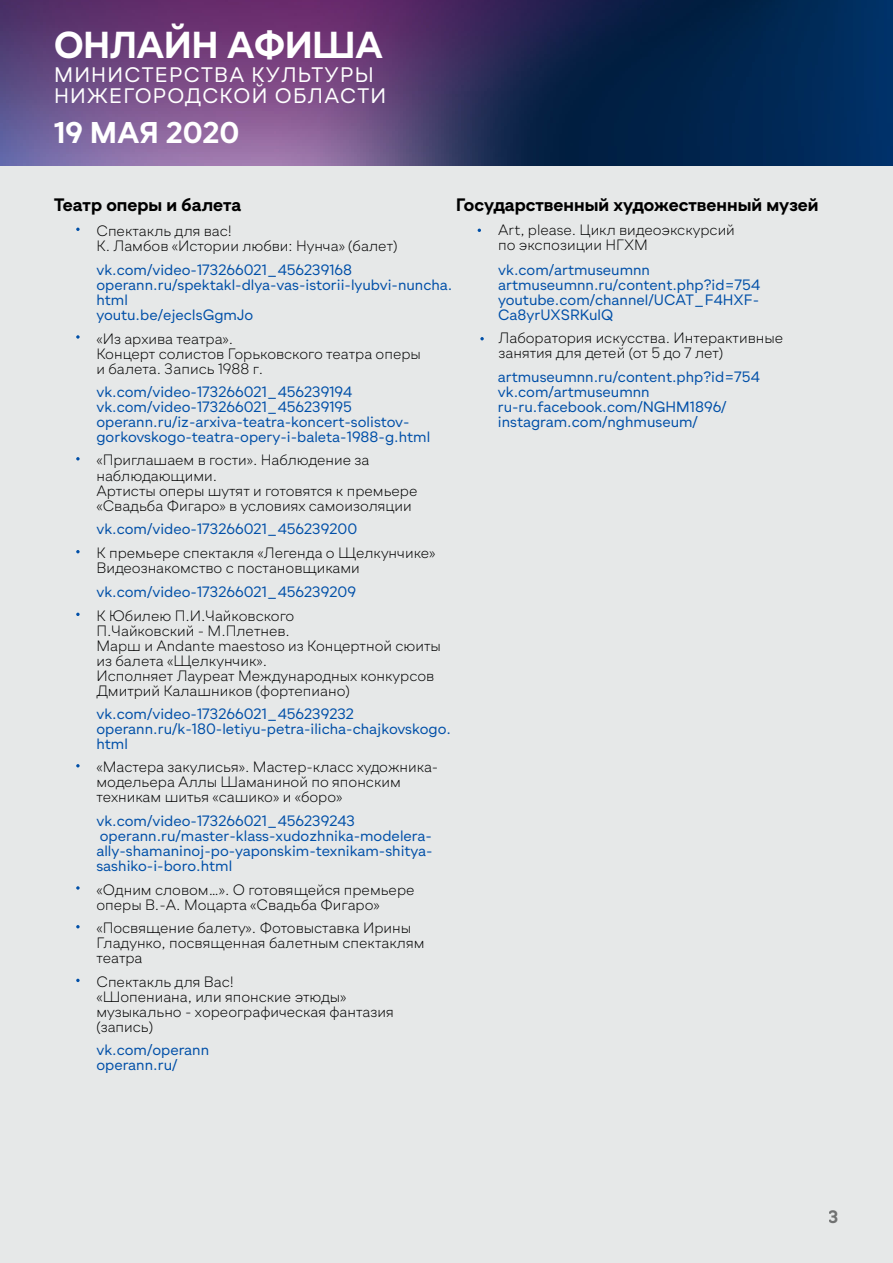
<style>
.page{position:relative;width:893px;height:1263px;background:#e6e8e8}
.page>*{position:absolute;margin:0;border:0;box-sizing:border-box;transform-origin:0 0}
.t1{font:700 37.5px "Gramatika";color:#fff}
.t2{font:700 30px "Gramatika";color:#fff}
.t3{font:21px/21px "Gramatika";letter-spacing:.06em;color:#fff}
.t4{font:700 18px "Gramatika";color:#000}
.t5{font:300 15px/15px "Gramatika";color:#000}
.t6{font:15px/15px "Gramatika";color:#004fa8}
</style>
<div class="page">
<img style="left:0;top:0;width:893px;height:166px">
<svg style="left:480px;top:337px;width:4px;height:3px"></svg>
<svg style="left:76px;top:228px;width:4px;height:3px"></svg>
<svg style="left:76px;top:335px;width:4px;height:4px"></svg>
<svg style="left:76px;top:457px;width:4px;height:3px"></svg>
<svg style="left:76px;top:550px;width:4px;height:3px"></svg>
<svg style="left:76px;top:613px;width:4px;height:3px"></svg>
<svg style="left:76px;top:764px;width:4px;height:3px"></svg>
<svg style="left:76px;top:886px;width:4px;height:4px"></svg>
<svg style="left:76px;top:925px;width:4px;height:3px"></svg>
<svg style="left:76px;top:979px;width:4px;height:3px"></svg>
<h1 class="t1" style="left:54px;top:18px;width:330px">ОНЛАЙН АФИША</h1>
<h3 class="t3" style="left:54px;top:65px;width:334px">МИНИСТЕРСТВА КУЛЬТУРЫ<br>НИЖЕГОРОДСКОЙ ОБЛАСТИ</h3>
<h2 class="t2" style="left:54px;top:110px;width:187px">19 МАЯ 2020</h2>
<p class="t4" style="left:54px;top:191px;width:189px">Театр оперы и балета</p>
<p class="t4" style="left:456px;top:191px;width:364px">Государственный художественный музей</p>
<p class="t5" style="left:498px;top:222px;width:238px">Art, please. Цикл видеоэкскурсий по экспозиции НГХМ</p>
<p class="t6" style="left:498px;top:262px;width:263px">vk.com/artmuseumnn artmuseumnn.ru/content.php?id=754 youtube.com/channel/UCAT_F4HXF-<br>Ca8yrUXSRKulQ</p>
<p class="t5" style="left:96px;top:223px;width:302px">Спектакль для вас!<br>К. Ламбов «Истории любви: Нунча» (балет)</p>
<p class="t6" style="left:96px;top:262px;width:358px">vk.com/video-173266021_456239168 operann.ru/spektakl-dlya-vas-istorii-lyubvi-nuncha. html<br>youtu.be/ejecIsGgmJo</p>
<p class="t5" style="left:96px;top:331px;width:326px">«Из архива театра».<br>Концерт солистов Горьковского театра оперы и балета. Запись 1988 г.</p>
<p class="t6" style="left:96px;top:384px;width:335px">vk.com/video-173266021_456239194 vk.com/video-173266021_456239195 operann.ru/iz-arxiva-teatra-koncert-solistov&shy;gorkovskogo-teatra-opery-i-baleta-1988-g.html</p>
<p class="t5" style="left:96px;top:453px;width:322px">«Приглашаем в гости». Наблюдение за наблюдающими.<br>Артисты оперы шутят и готовятся к премьере «Свадьба Фигаро» в условиях самоизоляции</p>
<p class="t5" style="left:96px;top:546px;width:341px">К премьере спектакля «Легенда о Щелкунчике»<br>Видеознакомство с постановщиками</p>
<p class="t6" style="left:96px;top:522px;width:262px">vk.com/video-173266021_456239200</p>
<p class="t6" style="left:96px;top:584px;width:261px">vk.com/video-173266021_456239209</p>
<p class="t5" style="left:96px;top:608px;width:346px">К Юбилею П.И.Чайковского<br>П.Чайковский - М.Плетнев.<br>Марш и Andante maestoso из Концертной сюиты из балета «Щелкунчик».<br>Исполняет Лауреат Международных конкурсов Дмитрий Калашников (фортепиано)</p>
<p class="t6" style="left:96px;top:707px;width:356px">vk.com/video-173266021_456239232 operann.ru/k-180-letiyu-petra-ilicha-chajkovskogo. html</p>
<p class="t5" style="left:96px;top:760px;width:343px">«Мастера закулисья». Мастер-класс художника&shy;модельера Аллы Шаманиной по японским техникам шитья «сашико» и «боро»</p>
<p class="t6" style="left:96px;top:813px;width:338px">vk.com/video-173266021_456239243 operann.ru/master-klass-xudozhnika-modelera&shy;ally-shamaninoj-po-yaponskim-texnikam-shitya&shy;sashiko-i-boro.html</p>
<p class="t5" style="left:96px;top:882px;width:320px">«Одним словом…». О готовящейся премьере оперы В.-А. Моцарта «Свадьба Фигаро»</p>
<p class="t5" style="left:96px;top:921px;width:330px">«Посвящение балету». Фотовыставка Ирины<br>Гладунко, посвященная балетным спектаклям театра</p>
<p class="t5" style="left:96px;top:974px;width:299px">Спектакль для Вас!<br>«Шопениана, или японские этюды» музыкально - хореографическая фантазия (запись)</p>
<p class="t6" style="left:96px;top:1043px;width:114px">vk.com/operann operann.ru/</p>
<p class="t5" style="left:498px;top:331px;width:286px">Лаборатория искусства. Интерактивные занятия для детей (от 5 до 7 лет)</p>
<p class="t6" style="left:498px;top:369px;width:263px">artmuseumnn.ru/content.php?id=754 vk.com/artmuseumnn ru-ru.facebook.com/NGHM1896/ instagram.com/nghmuseum/</p>
<p class="t4" style="left:829px;top:1203px;width:12px">3</p>
</div>
